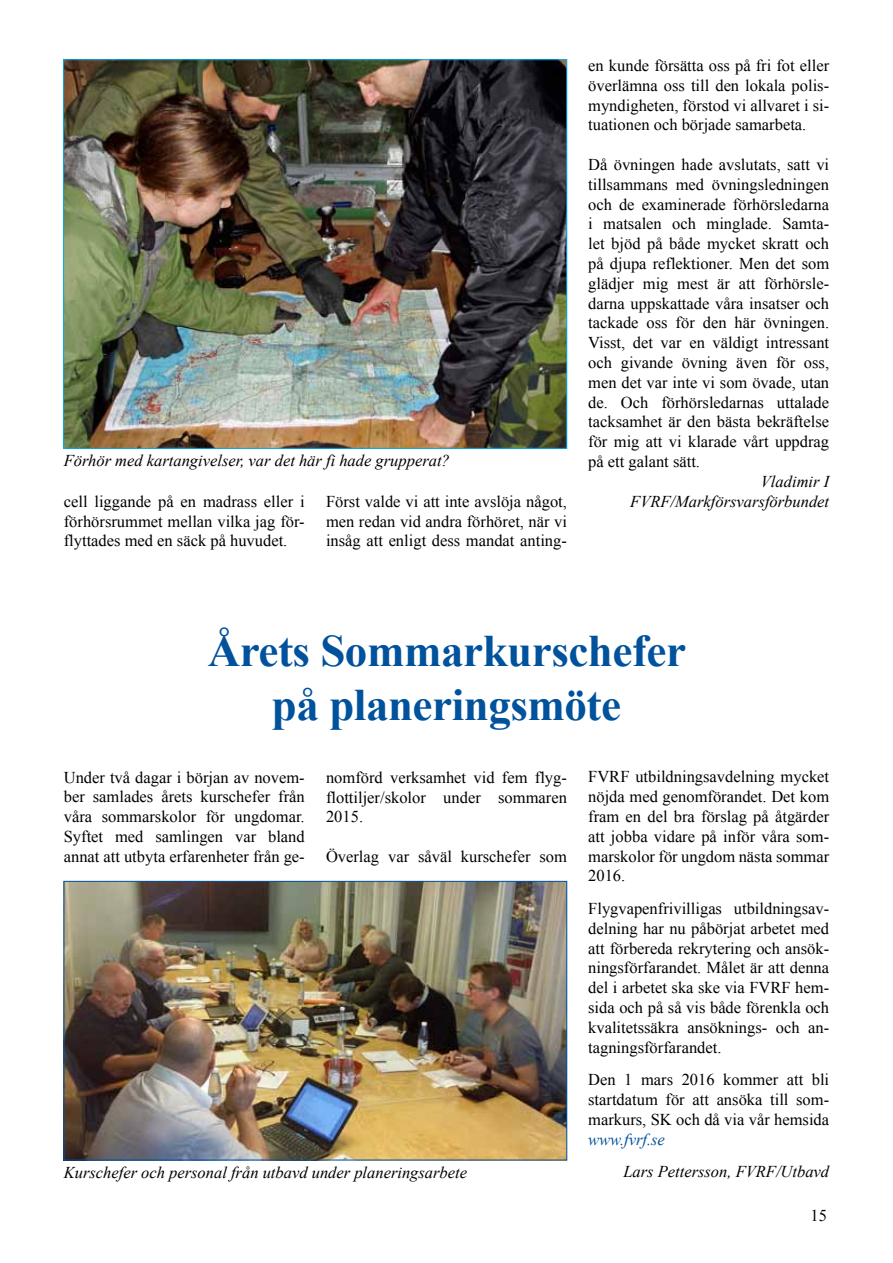
<style>
.page{position:relative;width:893px;height:1263px;background:#fff}
.page>*{position:absolute;margin:0;border:0;box-sizing:border-box;transform-origin:0 0}
.t1{font:700 45px/54px "Times New Roman";letter-spacing:-.01em;color:#00529c;text-align:center}
.t2{font:16.5px/19.8px "Times New Roman";color:#000;text-align:justify}
.t3{font:italic 16.5px/19.8px "Times New Roman";color:#000;text-align:right}
.t4{font:italic 16.5px "Times New Roman";color:#00529c}
</style>
<div class="page">
<img style="left:65px;top:62px;width:500px;height:384px">
<img style="left:66px;top:883px;width:499px;height:275px">
<div style="left:64px;top:881px;width:503px;height:279px;border:1px solid #00529c"></div>
<p class="t3" style="left:64px;top:451px;width:388px">Förhör med kartangivelser, var det här fi hade grupperat?</p>
<p class="t2" style="left:64px;top:491px;width:242px">cell liggande på en madrass eller i förhörsrummet mellan vilka jag för&shy;flyttades med en säck på huvudet.</p>
<p class="t2" style="left:326px;top:491px;width:242px">Först valde vi att inte avslöja något, men redan vid andra förhöret, när vi insåg att enligt dess mandat anting-</p>
<p class="t2" style="left:588px;top:55px;width:242px">en kunde försätta oss på fri fot eller överlämna oss till den lokala polis&shy;myndigheten, förstod vi allvaret i si&shy;tuationen och började samarbeta.</p>
<p class="t2" style="left:588px;top:154px;width:242px">Då övningen hade avslutats, satt vi tillsammans med övningsledningen och de examinerade förhörsledarna i matsalen och minglade. Samta&shy;let bjöd på både mycket skratt och på djupa reflektioner. Men det som glädjer mig mest är att förhörsle&shy;darna uppskattade våra insatser och tackade oss för den här övningen.<br>Visst, det var en väldigt intressant och givande övning även för oss, men det var inte vi som övade, utan de. Och förhörsledarnas uttalade tacksamhet är den bästa bekräftelse för mig att vi klarade vårt uppdrag på ett galant sätt.</p>
<p class="t3" style="left:630px;top:471px;width:200px">Vladimir I<br>FVRF/Markförsvarsförbundet</p>
<h1 class="t1" style="left:208px;top:622px;width:480px">Årets Sommarkurschefer på planeringsmöte</h1>
<p class="t2" style="left:64px;top:767px;width:242px">Under två dagar i början av novem&shy;ber samlades årets kurschefer från våra sommarskolor för ungdomar.<br>Syftet med samlingen var bland annat att utbyta erfarenheter från ge-</p>
<p class="t2" style="left:326px;top:767px;width:242px">nomförd verksamhet vid fem flyg&shy;flottiljer/skolor under sommaren 2015.</p>
<p class="t2" style="left:326px;top:846px;width:242px">Överlag var såväl kurschefer som</p>
<p class="t3" style="left:64px;top:1162px;width:405px">Kurschefer och personal från utbavd under planeringsarbete</p>
<p class="t2" style="left:588px;top:767px;width:242px">FVRF utbildningsavdelning mycket nöjda med genomförandet. Det kom fram en del bra förslag på åtgärder att jobba vidare på inför våra som&shy;marskolor för ungdom nästa sommar 2016.</p>
<p class="t2" style="left:588px;top:898px;width:242px">Flygvapenfrivilligas utbildningsav&shy;delning har nu påbörjat arbetet med att förbereda rekrytering och ansök&shy;ningsförfarandet. Målet är att denna del i arbetet ska ske via FVRF hem&shy;sida och på så vis både förenkla och kvalitetssäkra ansöknings- och an&shy;tagningsförfarandet.</p>
<p class="t2" style="left:588px;top:1069px;width:242px">Den 1 mars 2016 kommer att bli startdatum för att ansöka till som&shy;markurs, SK och då via vår hemsida</p>
<p class="t4" style="left:588px;top:1128px;width:78px">www.fvrf.se</p>
<p class="t3" style="left:623px;top:1161px;width:207px">Lars Pettersson, FVRF/Utbavd</p>
<p class="t2" style="left:811px;top:1205px;width:18px">15</p>
</div>
